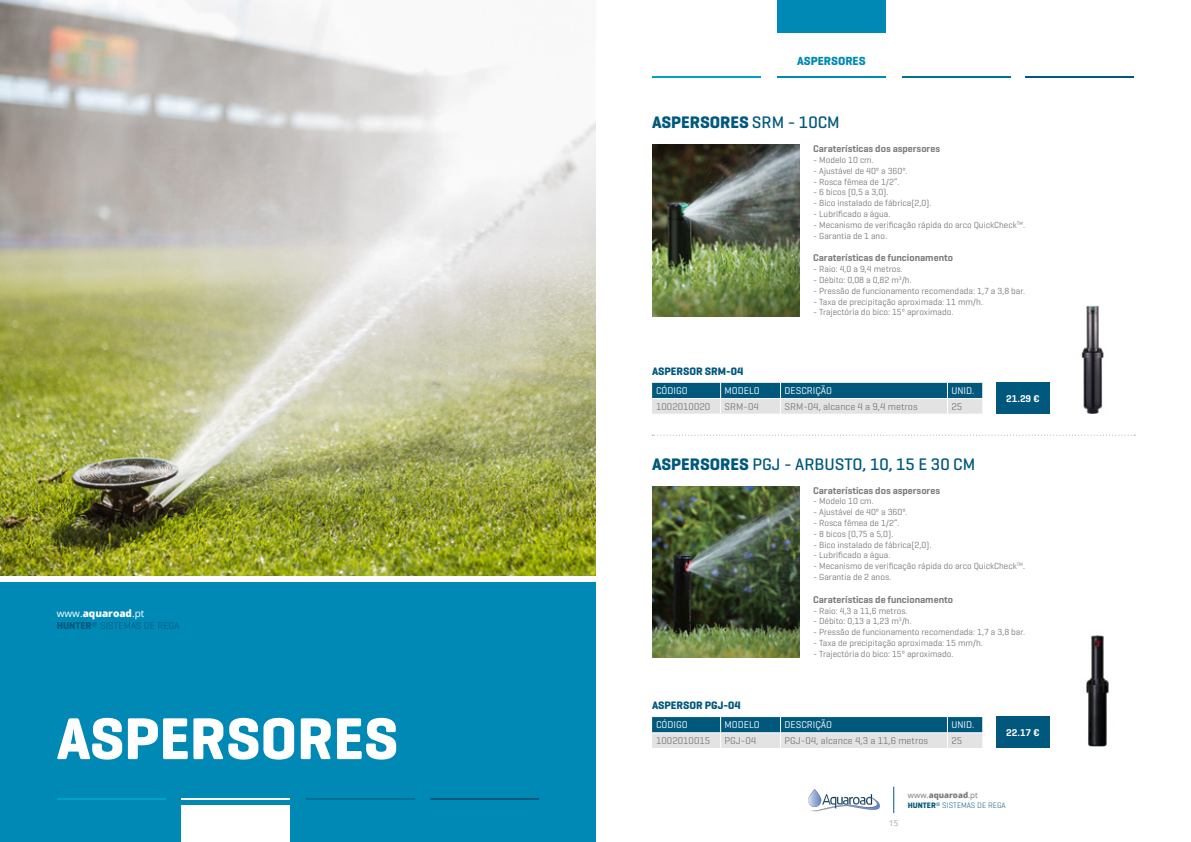
<style>
.page{position:relative;width:1191px;height:842px;background:#fff}
.page>*{position:absolute;margin:0;border:0;box-sizing:border-box;transform-origin:0 0}
.t1{font:700 60px "Geogrotesque";color:#fff}
.t2{font:500 17px "Geogrotesque";color:#00597d}
.t3{font:700 17px "Geogrotesque";color:#00597d}
.t4{font:700 12px "Geogrotesque";color:#0089b5}
.t5{font:700 11px "Geogrotesque";color:#00597d}
.t6{font:600 10px "Geogrotesque";color:#7c7b7b}
.t7{font:10px "Geogrotesque";color:#7c7b7b}
.t8{font:10px "Geogrotesque";color:#fff}
.t9{font:300 10px "Geogrotesque";color:#00597d}
.t10{font:800 10px "Open Sans";color:#fff}
.t11{font:600 10px "Geogrotesque";color:#fff}
.t12{font:9px "Geogrotesque";color:#7c7b7b}
.t13{font:300 8px "Geogrotesque";color:#00597d}
.t14{font:800 8px "Open Sans";color:#7c7b7b}
.t15{font:8px "Open Sans";color:#9d9d9c}
.s1{font-weight:400}
.s2{font-weight:700}
.s3{font-weight:500}
</style>
<div class="page">
<img style="left:808px;top:789px;width:71px;height:23px">
<svg style="left:893px;top:787px;width:1px;height:26px"></svg>
<div style="left:777px;top:0;width:108px;height:33px;background:#0089b5"></div>
<hr style="left:652px;top:76px;width:109px;height:2px;background:#00a1c3">
<hr style="left:777px;top:76px;width:109px;height:2px;background:#0089b5">
<hr style="left:901px;top:76px;width:109px;height:2px;background:#007192">
<hr style="left:1025px;top:76px;width:109px;height:2px;background:#00597d">
<svg style="left:652px;top:435px;width:483px;height:1px"></svg>
<img style="left:652px;top:145px;width:147px;height:171px">
<img style="left:1081px;top:305px;width:23px;height:109px">
<svg style="left:652px;top:382px;width:331px;height:32px;background:#76a1b3"></svg>
<hr style="left:652px;top:398px;width:68px;height:1px;background:#fff">
<hr style="left:720px;top:398px;width:60px;height:1px;background:#fff">
<hr style="left:780px;top:398px;width:167px;height:1px;background:#fff">
<hr style="left:947px;top:398px;width:36px;height:1px;background:#fff">
<div style="left:996px;top:383px;width:53px;height:31px;background:#00597d"></div>
<img style="left:652px;top:486px;width:147px;height:172px">
<img style="left:1086px;top:635px;width:23px;height:112px">
<svg style="left:652px;top:716px;width:331px;height:32px;background:#78a2b3"></svg>
<hr style="left:652px;top:732px;width:68px;height:1px;background:#fff">
<hr style="left:720px;top:732px;width:60px;height:1px;background:#fff">
<hr style="left:780px;top:732px;width:167px;height:1px;background:#fff">
<hr style="left:947px;top:732px;width:36px;height:1px;background:#fff">
<div style="left:996px;top:717px;width:53px;height:31px;background:#00597d"></div>
<div style="left:0;top:583px;width:595px;height:259px;background:#0089b5"></div>
<img style="left:0;top:0;width:595px;height:575px">
<div style="left:181px;top:806px;width:109px;height:36px;background:#fff"></div>
<hr style="left:57px;top:798px;width:109px;height:1px;background:#00a1c3">
<hr style="left:181px;top:798px;width:109px;height:1px;background:#fff">
<hr style="left:306px;top:798px;width:109px;height:1px;background:#007192">
<hr style="left:430px;top:798px;width:109px;height:1px;background:#00597d">
<p class="t10" style="left:57px;top:606px;width:89px"><span class="s1">www.</span>aquaroad<span class="s1">.pt</span></p>
<p class="t9" style="left:57px;top:620px;width:124px"><span class="s2">HUNTER</span>® SISTEMAS DE REGA</p>
<h1 class="t1" style="left:57px;top:701px;width:343px">ASPERSORES</h1>
<h3 class="t4" style="left:797px;top:53px;width:70px">ASPERSORES</h3>
<h2 class="t3" style="left:652px;top:112px;width:189px">ASPERSORES <span class="s3">SRM - 10CM</span></h2>
<p class="t6" style="left:813px;top:142px;width:128px">Caraterísticas dos aspersores</p>
<p class="t12" style="left:813px;top:154px;width:62px">- Modelo 10 cm.</p>
<p class="t12" style="left:813px;top:165px;width:96px">- Ajustável de 40º a 360º.</p>
<p class="t12" style="left:813px;top:176px;width:88px">- Rosca fêmea de 1/2”.</p>
<p class="t12" style="left:813px;top:187px;width:77px">- 6 bicos (0,5 a 3,0).</p>
<p class="t12" style="left:813px;top:197px;width:120px">- Bico instalado de fábrica(2,0).</p>
<p class="t12" style="left:813px;top:208px;width:79px">- Lubrificado a água.</p>
<p class="t12" style="left:813px;top:219px;width:213px">- Mecanismo de verificação rápida do arco QuickCheck<sup>TM</sup>.</p>
<p class="t12" style="left:813px;top:230px;width:75px">- Garantia de 1 ano.</p>
<p class="t6" style="left:813px;top:252px;width:141px">Caraterísticas de funcionamento</p>
<p class="t12" style="left:813px;top:263px;width:91px">- Raio: 4,0 a 9,4 metros.</p>
<p class="t12" style="left:813px;top:274px;width:100px">- Débito: 0,08 a 0,82 m<sup>3</sup>/h.</p>
<p class="t12" style="left:813px;top:285px;width:213px">- Pressão de funcionamento recomendada: 1,7 a 3,8 bar.</p>
<p class="t12" style="left:813px;top:296px;width:171px">- Taxa de precipitação aproximada: 11 mm/h.</p>
<p class="t12" style="left:813px;top:307px;width:142px">- Trajectória do bico: 15º aproximado.</p>
<p class="t5" style="left:652px;top:364px;width:93px">ASPERSOR SRM-04</p>
<p class="t8" style="left:656px;top:384px;width:33px">CÓDIGO</p>
<p class="t8" style="left:724px;top:384px;width:37px">MODELO</p>
<p class="t8" style="left:784px;top:384px;width:49px">DESCRIÇÃO</p>
<p class="t8" style="left:951px;top:384px;width:24px">UNID.</p>
<p class="t7" style="left:656px;top:400px;width:56px">1002010020</p>
<p class="t7" style="left:724px;top:400px;width:36px">SRM-04</p>
<p class="t7" style="left:784px;top:400px;width:135px">SRM-04, alcance 4 a 9,4 metros</p>
<p class="t7" style="left:951px;top:400px;width:12px">25</p>
<p class="t11" style="left:1006px;top:392px;width:35px">21.29 €</p>
<h2 class="t2" style="left:652px;top:453px;width:325px"><span class="s2">ASPERSORES</span> PGJ - ARBUSTO, 10, 15 E 30 CM</h2>
<p class="t6" style="left:813px;top:484px;width:128px">Caraterísticas dos aspersores</p>
<p class="t12" style="left:813px;top:496px;width:62px">- Modelo 10 cm.</p>
<p class="t12" style="left:813px;top:506px;width:96px">- Ajustável de 40º a 360º.</p>
<p class="t12" style="left:813px;top:517px;width:88px">- Rosca fêmea de 1/2”.</p>
<p class="t12" style="left:813px;top:528px;width:82px">- 8 bicos (0,75 a 5,0).</p>
<p class="t12" style="left:813px;top:539px;width:120px">- Bico instalado de fábrica(2,0).</p>
<p class="t12" style="left:813px;top:550px;width:79px">- Lubrificado a água.</p>
<p class="t12" style="left:813px;top:560px;width:213px">- Mecanismo de verificação rápida do arco QuickCheck<sup>TM</sup>.</p>
<p class="t12" style="left:813px;top:571px;width:80px">- Garantia de 2 anos.</p>
<p class="t6" style="left:813px;top:593px;width:141px">Caraterísticas de funcionamento</p>
<p class="t12" style="left:813px;top:605px;width:96px">- Raio: 4,3 a 11,6 metros.</p>
<p class="t12" style="left:813px;top:616px;width:100px">- Débito: 0,13 a 1,23 m<sup>3</sup>/h.</p>
<p class="t12" style="left:813px;top:626px;width:213px">- Pressão de funcionamento recomendada: 1,7 a 3,8 bar.</p>
<p class="t12" style="left:813px;top:637px;width:171px">- Taxa de precipitação aproximada: 15 mm/h.</p>
<p class="t12" style="left:813px;top:648px;width:142px">- Trajectória do bico: 15º aproximado.</p>
<p class="t5" style="left:652px;top:699px;width:90px">ASPERSOR PGJ-04</p>
<p class="t8" style="left:656px;top:718px;width:33px">CÓDIGO</p>
<p class="t8" style="left:724px;top:718px;width:37px">MODELO</p>
<p class="t8" style="left:784px;top:718px;width:49px">DESCRIÇÃO</p>
<p class="t8" style="left:951px;top:718px;width:24px">UNID.</p>
<p class="t7" style="left:656px;top:735px;width:56px">1002010015</p>
<p class="t7" style="left:724px;top:735px;width:33px">PGJ-04</p>
<p class="t7" style="left:784px;top:735px;width:145px">PGJ-04, alcance 4,3 a 11,6 metros</p>
<p class="t7" style="left:951px;top:735px;width:12px">25</p>
<p class="t11" style="left:1006px;top:726px;width:35px">22.17 €</p>
<p class="t15" style="left:889px;top:818px;width:11px">15</p>
<p class="t14" style="left:908px;top:789px;width:72px"><span class="s1">www.</span>aquaroad<span class="s1">.pt</span></p>
<p class="t13" style="left:908px;top:800px;width:99px"><span class="s2">HUNTER</span>® SISTEMAS DE REGA</p>
</div>
